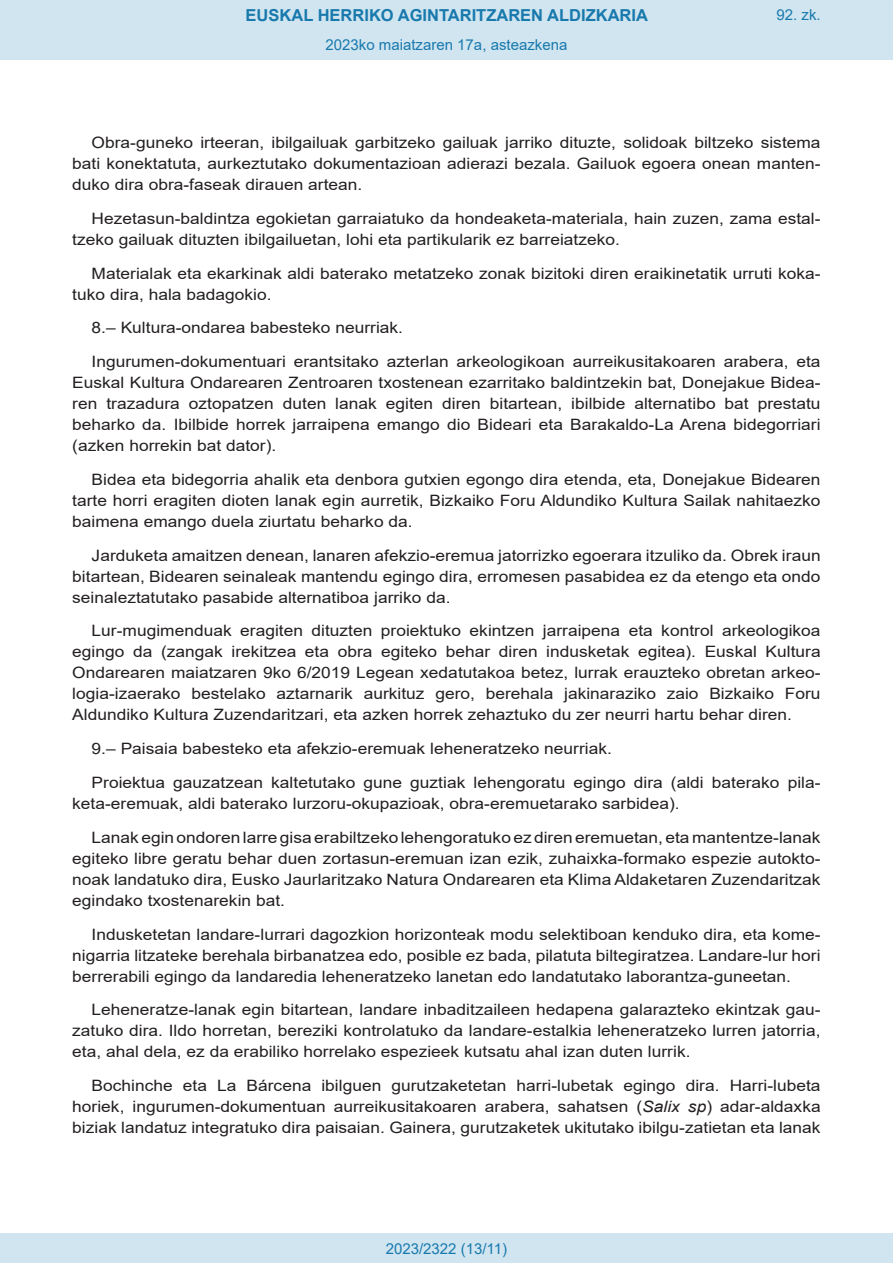
<style>
.page{position:relative;width:893px;height:1263px;background:#fff}
.page>*{position:absolute;margin:0;border:0;box-sizing:border-box;transform-origin:0 0}
.t1{font:700 16.5px "Arial";color:#1879ad}
.BOPVDetalle{font:15.6px/21px "Arial";color:#231f20;text-align:justify;scale:1.11 1}
.Paginacion_Centro{font:15px "Arial";color:#1879ad}
.s1{font-style:italic}
</style>
<div class="page">
<div style="left:0;top:0;width:893px;height:60px;background:#d0e5f0"></div>
<div style="left:0;top:1233px;width:893px;height:30px;background:#d0e5f0"></div>
<p class="t1" style="left:246px;top:3px;width:404px">EUSKAL HERRIKO AGINTARITZAREN ALDIZKARIA</p>
<p class="Paginacion_Centro" style="left:326px;top:35px;width:243px">2023ko maiatzaren 17a, asteazkena</p>
<p class="Paginacion_Centro" style="left:776px;top:5px;width:46px">92. zk.</p>
<p class="BOPVDetalle" style="left:72px;top:132px;width:676px;text-indent:19px">Obra-guneko irteeran, ibilgailuak garbitzeko gailuak jarriko dituzte, solidoak biltzeko sistema bati konektatuta, aurkeztutako dokumentazioan adierazi bezala. Gailuok egoera onean manten&shy;duko dira obra-faseak dirauen artean.</p>
<p class="BOPVDetalle" style="left:72px;top:208px;width:676px;text-indent:19px">Hezetasun-baldintza egokietan garraiatuko da hondeaketa-materiala, hain zuzen, zama estal&shy;tzeko gailuak dituzten ibilgailuetan, lohi eta partikularik ez barreiatzeko.</p>
<p class="BOPVDetalle" style="left:72px;top:263px;width:676px;text-indent:19px">Materialak eta ekarkinak aldi baterako metatzeko zonak bizitoki diren eraikinetatik urruti koka&shy;tuko dira, hala badagokio.</p>
<p class="BOPVDetalle" style="left:92px;top:317px;width:282px">8.– Kultura-ondarea babesteko neurriak.</p>
<p class="BOPVDetalle" style="left:72px;top:351px;width:676px;text-indent:19px">Ingurumen-dokumentuari erantsitako azterlan arkeologikoan aurreikusitakoaren arabera, eta Euskal Kultura Ondarearen Zentroaren txostenean ezarritako baldintzekin bat, Donejakue Bidea&shy;ren trazadura oztopatzen duten lanak egiten diren bitartean, ibilbide alternatibo bat prestatu beharko da. Ibilbide horrek jarraipena emango dio Bideari eta Barakaldo-La Arena bidegorriari (azken horrekin bat dator).</p>
<p class="BOPVDetalle" style="left:72px;top:469px;width:676px;text-indent:19px">Bidea eta bidegorria ahalik eta denbora gutxien egongo dira etenda, eta, Donejakue Bidearen tarte horri eragiten dioten lanak egin aurretik, Bizkaiko Foru Aldundiko Kultura Sailak nahitaezko baimena emango duela ziurtatu beharko da.</p>
<p class="BOPVDetalle" style="left:72px;top:545px;width:676px;text-indent:19px">Jarduketa amaitzen denean, lanaren afekzio-eremua jatorrizko egoerara itzuliko da. Obrek iraun bitartean, Bidearen seinaleak mantendu egingo dira, erromesen pasabidea ez da etengo eta ondo seinaleztatutako pasabide alternatiboa jarriko da.</p>
<p class="BOPVDetalle" style="left:72px;top:620px;width:676px;text-indent:19px">Lur-mugimenduak eragiten dituzten proiektuko ekintzen jarraipena eta kontrol arkeologikoa egingo da (zangak irekitzea eta obra egiteko behar diren indusketak egitea). Euskal Kultura Ondarearen maiatzaren 9ko 6/2019 Legean xedatutakoa betez, lurrak erauzteko obretan arkeo&shy;logia-izaerako bestelako aztarnarik aurkituz gero, berehala jakinaraziko zaio Bizkaiko Foru Aldundiko Kultura Zuzendaritzari, eta azken horrek zehaztuko du zer neurri hartu behar diren.</p>
<p class="BOPVDetalle" style="left:92px;top:738px;width:470px">9.– Paisaia babesteko eta afekzio-eremuak leheneratzeko neurriak.</p>
<p class="BOPVDetalle" style="left:72px;top:772px;width:676px;text-indent:19px">Proiektua gauzatzean kaltetutako gune guztiak lehengoratu egingo dira (aldi baterako pila&shy;keta-eremuak, aldi baterako lurzoru-okupazioak, obra-eremuetarako sarbidea).</p>
<p class="BOPVDetalle" style="left:72px;top:827px;width:676px;text-indent:19px">Lanak egin ondoren larre gisa erabiltzeko lehengoratuko ez diren eremuetan, eta mantentze-lanak egiteko libre geratu behar duen zortasun-eremuan izan ezik, zuhaixka-formako espezie autokto&shy;noak landatuko dira, Eusko Jaurlaritzako Natura Ondarearen eta Klima Aldaketaren Zuzendaritzak egindako txostenarekin bat.</p>
<p class="BOPVDetalle" style="left:72px;top:923px;width:676px;text-indent:19px">Indusketetan landare-lurrari dagozkion horizonteak modu selektiboan kenduko dira, eta kome&shy;nigarria litzateke berehala birbanatzea edo, posible ez bada, pilatuta biltegiratzea. Landare-lur hori berrerabili egingo da landaredia leheneratzeko lanetan edo landatutako laborantza-guneetan.</p>
<p class="BOPVDetalle" style="left:72px;top:999px;width:676px;text-indent:19px">Leheneratze-lanak egin bitartean, landare inbaditzaileen hedapena galarazteko ekintzak gau&shy;zatuko dira. Ildo horretan, bereziki kontrolatuko da landare-estalkia leheneratzeko lurren jatorria, eta, ahal dela, ez da erabiliko horrelako espezieek kutsatu ahal izan duten lurrik.</p>
<p class="BOPVDetalle" style="left:72px;top:1075px;width:676px;text-indent:19px">Bochinche eta La Bárcena ibilguen gurutzaketetan harri-lubetak egingo dira. Harri-lubeta horiek, ingurumen-dokumentuan aurreikusitakoaren arabera, sahatsen (<span class="s1">Salix sp</span>) adar-aldaxka biziak landatuz integratuko dira paisaian. Gainera, gurutzaketek ukitutako ibilgu-zatietan eta lanak</p>
<p class="Paginacion_Centro" style="left:386px;top:1238px;width:123px">2023/2322 (13/11)</p>
</div>
